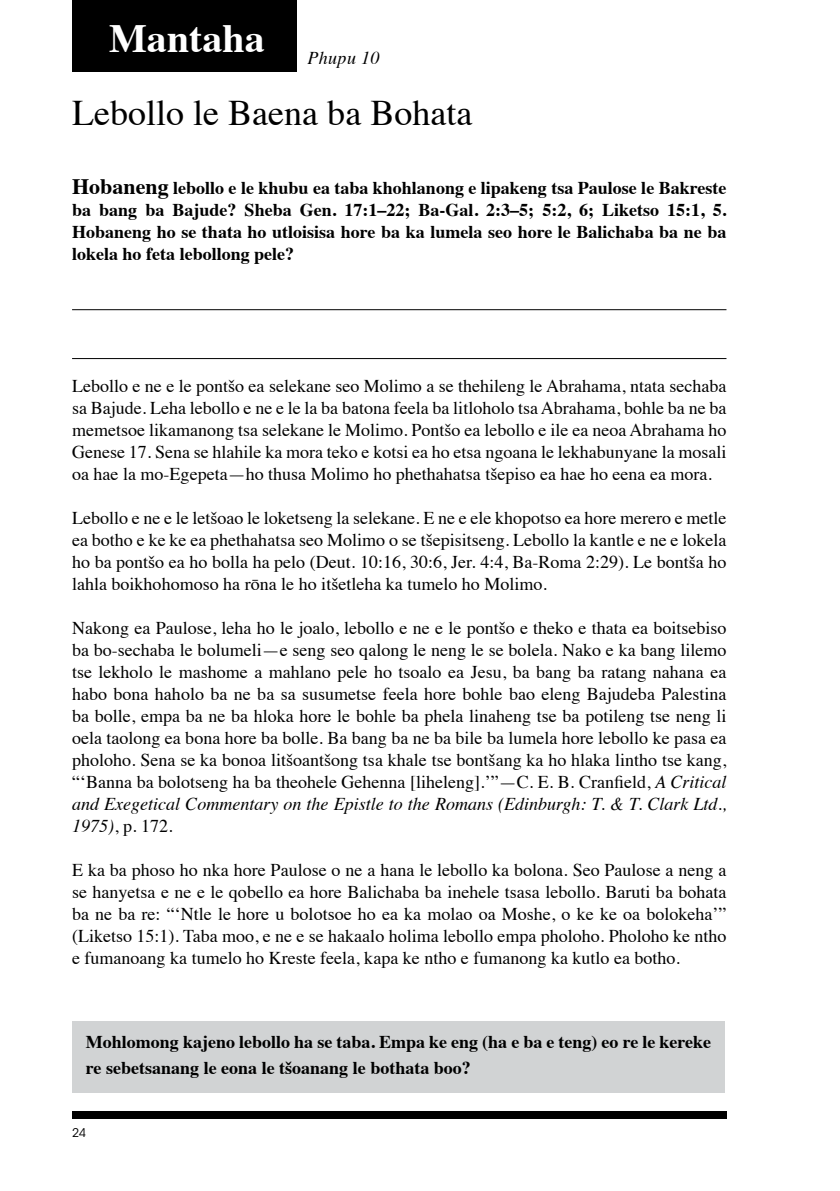
<style>
.page{position:relative;width:840px;height:1191px;background:#fff}
.page>*{position:absolute;margin:0;border:0;box-sizing:border-box;transform-origin:0 0}
.t1{font:700 40px "Times";color:#fff}
.t2{font:36px "Times";color:#000}
.t3{font:18px/22px "Times";color:#000;text-align:justify}
.t4{font:700 18px/22px "Times";color:#000;text-align:justify}
.t5{font:italic 18px "Times";letter-spacing:.02em;color:#000}
.t6{font:12px "ITC Avant Garde Std";color:#000}
.s1{font-size:22px}
.s2{font-style:italic}
</style>
<div class="page">
<div style="left:72px;top:1111px;width:654px;height:8px;background:#000"></div>
<div style="left:72px;top:0;width:225px;height:71px;background:#000"></div>
<hr style="left:72px;top:309px;width:654px;height:1px;background:#000">
<hr style="left:72px;top:358px;width:654px;height:1px;background:#000">
<div style="left:72px;top:1020px;width:652px;height:72px;background:#d1d3d4"></div>
<h1 class="t1" style="left:109px;top:0;width:157px">Mantaha</h1>
<p class="t5" style="left:307px;top:42px;width:74px">Phupu 10</p>
<h2 class="t2" style="left:72px;top:80px;width:401px">Lebollo le Baena ba Bohata</h2>
<p class="t4" style="left:72px;top:175px;width:655px"><span class="s1">Hobaneng</span> lebollo e le khubu ea taba khohlanong e lipakeng tsa Paulose le Bakreste ba bang ba Bajude? Sheba Gen. 17:1–22; Ba-Gal. 2:3–5; 5:2, 6; Liketso 15:1, 5.<br>Hobaneng ho se thata ho utloisisa hore ba ka lumela seo hore le Balichaba ba ne ba lokela ho feta lebollong pele?</p>
<p class="t3" style="left:72px;top:374px;width:655px">Lebollo e ne e le pontšo ea selekane seo Molimo a se thehileng le Abrahama, ntata sechaba sa Bajude. Leha lebollo e ne e le la ba batona feela ba litloholo tsa Abrahama, bohle ba ne ba memetsoe likamanong tsa selekane le Molimo. Pontšo ea lebollo e ile ea neoa Abrahama ho Genese 17. Sena se hlahile ka mora teko e kotsi ea ho etsa ngoana le lekhabunyane la mosali oa hae la mo-Egepeta—ho thusa Molimo ho phethahatsa tšepiso ea hae ho eena ea mora.</p>
<p class="t3" style="left:72px;top:506px;width:655px">Lebollo e ne e le letšoao le loketseng la selekane. E ne e ele khopotso ea hore merero e metle ea botho e ke ke ea phethahatsa seo Molimo o se tšepisitseng. Lebollo la kantle e ne e lokela ho ba pontšo ea ho bolla ha pelo (Deut. 10:16, 30:6, Jer. 4:4, Ba-Roma 2:29). Le bontša ho lahla boikhohomoso ha rōna le ho itšetleha ka tumelo ho Molimo.</p>
<p class="t3" style="left:72px;top:616px;width:655px">Nakong ea Paulose, leha ho le joalo, lebollo e ne e le pontšo e theko e thata ea boitsebiso ba bo-sechaba le bolumeli—e seng seo qalong le neng le se bolela. Nako e ka bang lilemo tse lekholo le mashome a mahlano pele ho tsoalo ea Jesu, ba bang ba ratang nahana ea habo bona haholo ba ne ba sa susumetse feela hore bohle bao eleng Bajudeba Palestina ba bolle, empa ba ne ba hloka hore le bohle ba phela linaheng tse ba potileng tse neng li oela taolong ea bona hore ba bolle. Ba bang ba ne ba bile ba lumela hore lebollo ke pasa ea pholoho. Sena se ka bonoa litšoantšong tsa khale tse bontšang ka ho hlaka lintho tse kang, “‘Banna ba bolotseng ha ba theohele Gehenna [liheleng].’”—C. E. B. Cranfield, <span class="s2">A Critical and Exegetical Commentary on the Epistle to the Romans (Edinburgh: T. &amp; T. Clark Ltd., 1975)</span>, p. 172.</p>
<p class="t3" style="left:72px;top:858px;width:655px">E ka ba phoso ho nka hore Paulose o ne a hana le lebollo ka bolona. Seo Paulose a neng a se hanyetsa e ne e le qobello ea hore Balichaba ba inehele tsasa lebollo. Baruti ba bohata ba ne ba re: “‘Ntle le hore u bolotsoe ho ea ka molao oa Moshe, o ke ke oa bolokeha’” (Liketso 15:1). Taba moo, e ne e se hakaalo holima lebollo empa pholoho. Pholoho ke ntho e fumanoang ka tumelo ho Kreste feela, kapa ke ntho e fumanong ka kutlo ea botho.</p>
<p class="t4" style="left:86px;top:1026px;width:626px;line-height:26px">Mohlomong kajeno lebollo ha se taba. Empa ke eng (ha e ba e teng) eo re le kereke re sebetsanang le eona le tšoanang le bothata boo?</p>
<p class="t6" style="left:72px;top:1125px;width:15px">24</p>
</div>
